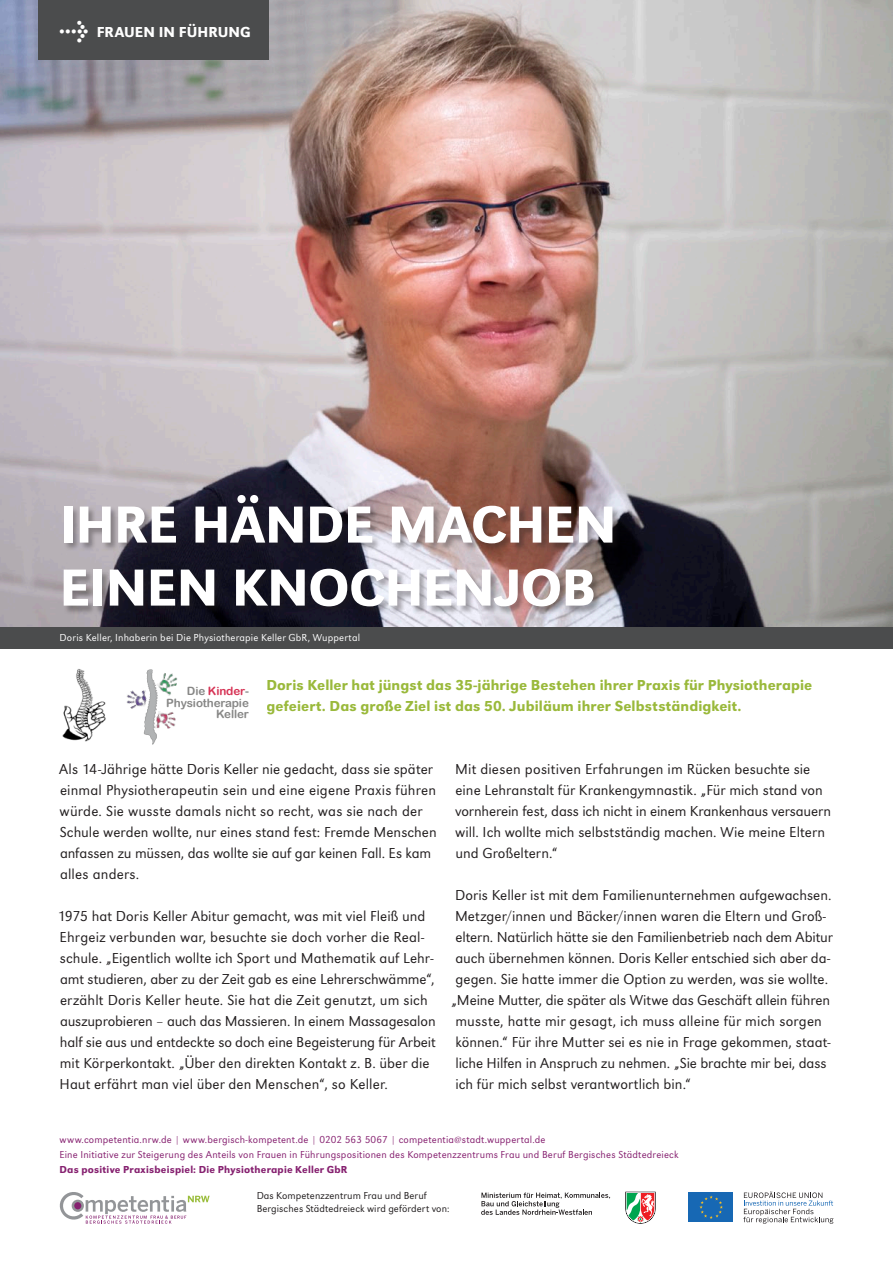
<style>
.page{position:relative;width:893px;height:1263px;background:#fff}
.page>*{position:absolute;margin:0;border:0;box-sizing:border-box;transform-origin:0 0}
.Headline_Weiss{font:500 54px/63px "URW Grotesk";letter-spacing:-.01em;color:#fff}
.Headline_Weiss-2{font:24px "Meta Bold Expert";color:#fff}
.Copy_Schwarz{font:300 15px/21px "URW Grotesk";letter-spacing:.005em;color:#231f20}
.Zwiti_Grün{font:500 15px/21px "URW Grotesk";letter-spacing:.005em;color:#9ab93b}
.Headline_Weiss-3{font:500 15px "URW Grotesk";letter-spacing:.005em;color:#fff}
.t1{font:11.4px/11.4px "Arial Rounded MT Bold";letter-spacing:-.01em;color:#878786;text-align:right}
.BU{font:300 10.5px/15px "URW Grotesk";letter-spacing:.015em;color:#862170}
.Copy_Weiss{font:300 10.5px/12.6px "URW Grotesk";letter-spacing:.01em;color:#231f20}
.BU-2{font:300 10.5px "URW Grotesk";letter-spacing:.015em;color:#fff}
.s1{color:#d63254}
.s2{font-weight:500}
</style>
<div class="page">
<img style="left:0;top:0;width:893px;height:627px">
<div style="left:64px;top:495px;width:557px;height:120px;background:#231f20;opacity:.35"></div>
<div style="left:0;top:627px;width:893px;height:21px;background:#4b4c4d"></div>
<img style="left:143px;top:669px;width:15px;height:76px">
<img style="left:151px;top:707px;width:25px;height:25px">
<img style="left:154px;top:670px;width:24px;height:27px">
<img style="left:126px;top:685px;width:26px;height:27px">
<div style="left:689px;top:1192px;width:44px;height:30px;background:#1768b4"></div>
<svg style="left:699px;top:1195px;width:24px;height:24px"></svg>
<svg style="left:743px;top:1191px;width:90px;height:33px"></svg>
<svg style="left:625px;top:1192px;width:31px;height:32px"></svg>
<svg style="left:481px;top:1192px;width:129px;height:23px"></svg>
<svg style="left:59px;top:1192px;width:151px;height:32px"></svg>
<div style="left:38px;top:0;width:231px;height:60px;background:#4b4c4d"></div>
<img style="left:62px;top:669px;width:44px;height:73px">
<p class="Headline_Weiss-2" style="left:60px;top:15px;width:30px">l</p>
<p class="Headline_Weiss-3" style="left:97px;top:23px;width:156px">FRAUEN IN FÜHRUNG</p>
<p class="Headline_Weiss" style="left:60px;top:493px;width:558px">IHRE HÄNDE MACHEN<br>EINEN KNOCHENJOB</p>
<p class="BU-2" style="left:60px;top:632px;width:302px">Doris Keller, Inhaberin bei Die Physiotherapie Keller GbR, Wuppertal</p>
<p class="t1" style="left:166px;top:685px;width:84px">Die <span class="s1">Kinder</span>-<br>Physiotherapie<br>Keller</p>
<p class="Zwiti_Grün" style="left:266px;top:674px;width:547px">Doris Keller hat jüngst das 35-jährige Bestehen ihrer Praxis für Physiotherapie gefeiert. Das große Ziel ist das 50. Jubiläum ihrer Selbstständigkeit.</p>
<p class="Copy_Schwarz" style="left:59px;top:758px;width:379px">Als 14-Jährige hätte Doris Keller nie gedacht, dass sie später einmal Physiotherapeutin sein und eine eigene Praxis führen würde. Sie wusste damals nicht so recht, was sie nach der Schule werden wollte, nur eines stand fest: Fremde Menschen anfassen zu müssen, das wollte sie auf gar keinen Fall. Es kam alles anders.</p>
<p class="Copy_Schwarz" style="left:58px;top:905px;width:380px">1975 hat Doris Keller Abitur gemacht, was mit viel Fleiß und Ehrgeiz verbunden war, besuchte sie doch vorher die Real&shy;schule. „Eigentlich wollte ich Sport und Mathematik auf Lehr&shy;amt studieren, aber zu der Zeit gab es eine Lehrerschwämme“, erzählt Doris Keller heute. Sie hat die Zeit genutzt, um sich auszuprobieren – auch das Massieren. In einem Massagesalon half sie aus und entdeckte so doch eine Begeisterung für Arbeit mit Körperkontakt. „Über den direkten Kontakt z. B. über die Haut erfährt man viel über den Menschen“, so Keller.</p>
<p class="Copy_Schwarz" style="left:455px;top:758px;width:377px">Mit diesen positiven Erfahrungen im Rücken besuchte sie eine Lehranstalt für Krankengymnastik. „Für mich stand von vornherein fest, dass ich nicht in einem Krankenhaus versauern will. Ich wollte mich selbstständig machen. Wie meine Eltern und Großeltern.“</p>
<p class="Copy_Schwarz" style="left:451px;top:884px;width:383px">Doris Keller ist mit dem Familienunternehmen aufgewachsen.<br>Metzger/innen und Bäcker/innen waren die Eltern und Groß&shy;eltern. Natürlich hätte sie den Familienbetrieb nach dem Abitur auch übernehmen können. Doris Keller entschied sich aber da&shy;gegen. Sie hatte immer die Option zu werden, was sie wollte. „Meine Mutter, die später als Witwe das Geschäft allein führen musste, hatte mir gesagt, ich muss alleine für mich sorgen können.“ Für ihre Mutter sei es nie in Frage gekommen, staat&shy;liche Hilfen in Anspruch zu nehmen. „Sie brachte mir bei, dass ich für mich selbst verantwortlich bin.“</p>
<p class="BU" style="left:60px;top:1132px;width:620px">www.competentia.nrw.de | www.bergisch-kompetent.de | 0202 563 5067 | competentia@stadt.wuppertal.de<br>Eine Initiative zur Steigerung des Anteils von Frauen in Führungspositionen des Kompetenzzentrums Frau und Beruf Bergisches Städtedreieck<br><span class="s2">Das positive Praxisbeispiel: Die Physiotherapie Keller GbR</span></p>
<p class="Copy_Weiss" style="left:257px;top:1189px;width:194px">Das Kompetenzzentrum Frau und Beruf<br>Bergisches Städtedreieck wird gefördert von:</p>
</div>
